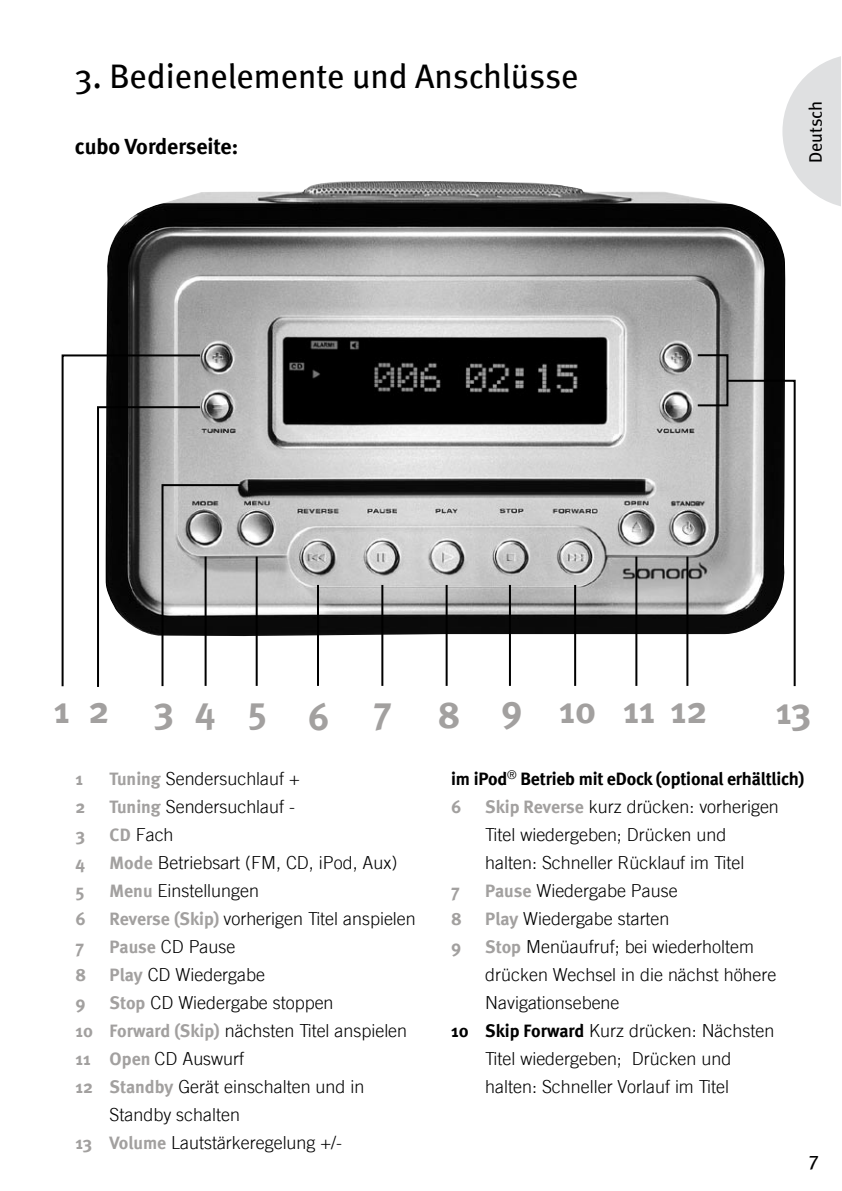
<style>
.page{position:relative;width:842px;height:1191px;background:#fff}
.page>*{position:absolute;margin:0;border:0;box-sizing:border-box;transform-origin:0 0}
.t1{font:700 38px "Meta";letter-spacing:.45em;color:#a2a09f}
.t2{font:700 38px "Meta";letter-spacing:.405em;color:#a2a09f}
.t3{font:34px "Meta";color:#000}
.t4{font:700 22px "Meta";color:#000}
.t5{font:20px "Meta";color:#000}
.t6{font:300 18px/28px "Trade Gothic LT";color:#000}
.t7{font:700 18px/28px "Meta";letter-spacing:-.01em;color:#000}
.t8{font:700 18px "Meta";color:#a2a09f}
.t9{font:18px "Meta";color:#000}
.s1{font-family:"Meta";font-weight:700;color:#a2a09f}
.s2{color:#a2a09f}
.s3{font-family:"Meta";font-weight:700}
</style>
<div class="page">
<svg style="left:782px;top:56px;width:58px;height:150px"></svg>
<img style="left:106px;top:181px;width:679px;height:455px">
<svg style="left:61px;top:353px;width:141px;height:334px"></svg>
<hr style="left:256px;top:556px;width:2px;height:130px;background:#000">
<hr style="left:317px;top:585px;width:2px;height:101px;background:#000">
<hr style="left:381px;top:585px;width:2px;height:101px;background:#000">
<hr style="left:446px;top:585px;width:2px;height:101px;background:#000">
<hr style="left:509px;top:585px;width:2px;height:101px;background:#000">
<hr style="left:574px;top:585px;width:2px;height:101px;background:#000">
<hr style="left:635px;top:556px;width:2px;height:130px;background:#000">
<hr style="left:686px;top:556px;width:2px;height:130px;background:#000">
<div style="left:697px;top:354px;width:31px;height:52px;border:2px solid #000"></div>
<svg style="left:725px;top:379px;width:71px;height:308px"></svg>
<svg style="left:96px;top:405px;width:146px;height:282px"></svg>
<h2 class="t3" style="left:75px;top:57px;width:505px">3. Bedienelemente und Anschlüsse</h2>
<p class="t4" style="left:75px;top:134px;width:165px">cubo Vorderseite:</p>
<p class="t9" style="left:805px;top:163px;width:63px;rotate:-90deg">Deutsch</p>
<h1 class="t1" style="left:54px;top:688px;width:655px">12 345 6 7 8 9 101112</h1>
<h1 class="t2" style="left:776px;top:688px;width:37px">13</h1>
<p class="t8" style="left:76px;top:768px;width:9px">1</p>
<p class="t6" style="left:110px;top:764px;width:192px"><span class="s1">Tuning</span> Sendersuchlauf +</p>
<p class="t8" style="left:76px;top:796px;width:11px">2</p>
<p class="t6" style="left:110px;top:792px;width:187px"><span class="s1">Tuning</span> Sendersuchlauf -</p>
<p class="t8" style="left:76px;top:824px;width:11px">3</p>
<p class="t6" style="left:110px;top:820px;width:65px"><span class="s1">CD</span> Fach</p>
<p class="t8" style="left:76px;top:852px;width:11px">4</p>
<p class="t6" style="left:110px;top:848px;width:289px"><span class="s1">Mode</span> Betriebsart (FM, CD, iPod, Aux)</p>
<p class="t8" style="left:76px;top:880px;width:11px">5</p>
<p class="t6" style="left:110px;top:876px;width:151px"><span class="s1">Menu</span> Einstellungen</p>
<p class="t8" style="left:76px;top:908px;width:12px">6</p>
<p class="t6" style="left:110px;top:904px;width:308px"><span class="s1">Reverse (Skip)</span> vorherigen Titel anspielen</p>
<p class="t8" style="left:76px;top:936px;width:10px">7</p>
<p class="t6" style="left:110px;top:932px;width:127px"><span class="s1">Pause</span> CD Pause</p>
<p class="t8" style="left:76px;top:964px;width:12px">8</p>
<p class="t6" style="left:110px;top:960px;width:157px"><span class="s1">Play</span> CD Wiedergabe</p>
<p class="t8" style="left:76px;top:992px;width:12px">9</p>
<p class="t6" style="left:110px;top:988px;width:225px"><span class="s1">Stop</span> CD Wiedergabe stoppen</p>
<p class="t6" style="left:76px;top:1016px;width:333px"><span class="s1">10 Forward (Skip)</span> nächsten Titel anspielen</p>
<p class="t6" style="left:76px;top:1044px;width:170px"><span class="s1">11 Open</span> CD Auswurf</p>
<p class="t6" style="left:76px;top:1072px;width:290px"><span class="s1">12 Standby</span> Gerät einschalten und in</p>
<p class="t6" style="left:110px;top:1100px;width:132px">Standby schalten</p>
<p class="t6" style="left:76px;top:1128px;width:268px"><span class="s1">13 Volume</span> Lautstärkeregelung +/-</p>
<p class="t7" style="left:451px;top:764px;width:354px">im iPod<sup>®</sup> Betrieb mit eDock (optional erhältlich)<br><span class="s2">6</span></p>
<p class="t6" style="left:485px;top:792px;width:295px"><span class="s1">Skip Reverse</span> kurz drücken: vorherigen<br>Titel wiedergeben; Drücken und halten: Schneller Rücklauf im Titel</p>
<p class="t8" style="left:451px;top:880px;width:10px">7</p>
<p class="t6" style="left:485px;top:876px;width:194px"><span class="s1">Pause</span> Wiedergabe Pause</p>
<p class="t8" style="left:451px;top:908px;width:12px">8</p>
<p class="t6" style="left:485px;top:904px;width:186px"><span class="s1">Play</span> Wiedergabe starten</p>
<p class="t8" style="left:451px;top:936px;width:12px">9</p>
<p class="t6" style="left:485px;top:932px;width:270px"><span class="s1">Stop</span> Menüaufruf; bei wiederholtem</p>
<p class="t6" style="left:485px;top:960px;width:293px">drücken Wechsel in die nächst höhere</p>
<p class="t6" style="left:485px;top:988px;width:136px">Navigationsebene</p>
<p class="t6" style="left:451px;top:1016px;width:325px"><span class="s3">10 Skip Forward</span> Kurz drücken: Nächsten</p>
<p class="t6" style="left:485px;top:1044px;width:248px">Titel wiedergeben; Drücken und</p>
<p class="t6" style="left:485px;top:1072px;width:245px">halten: Schneller Vorlauf im Titel</p>
<p class="t5" style="left:809px;top:1147px;width:11px">7</p>
</div>
